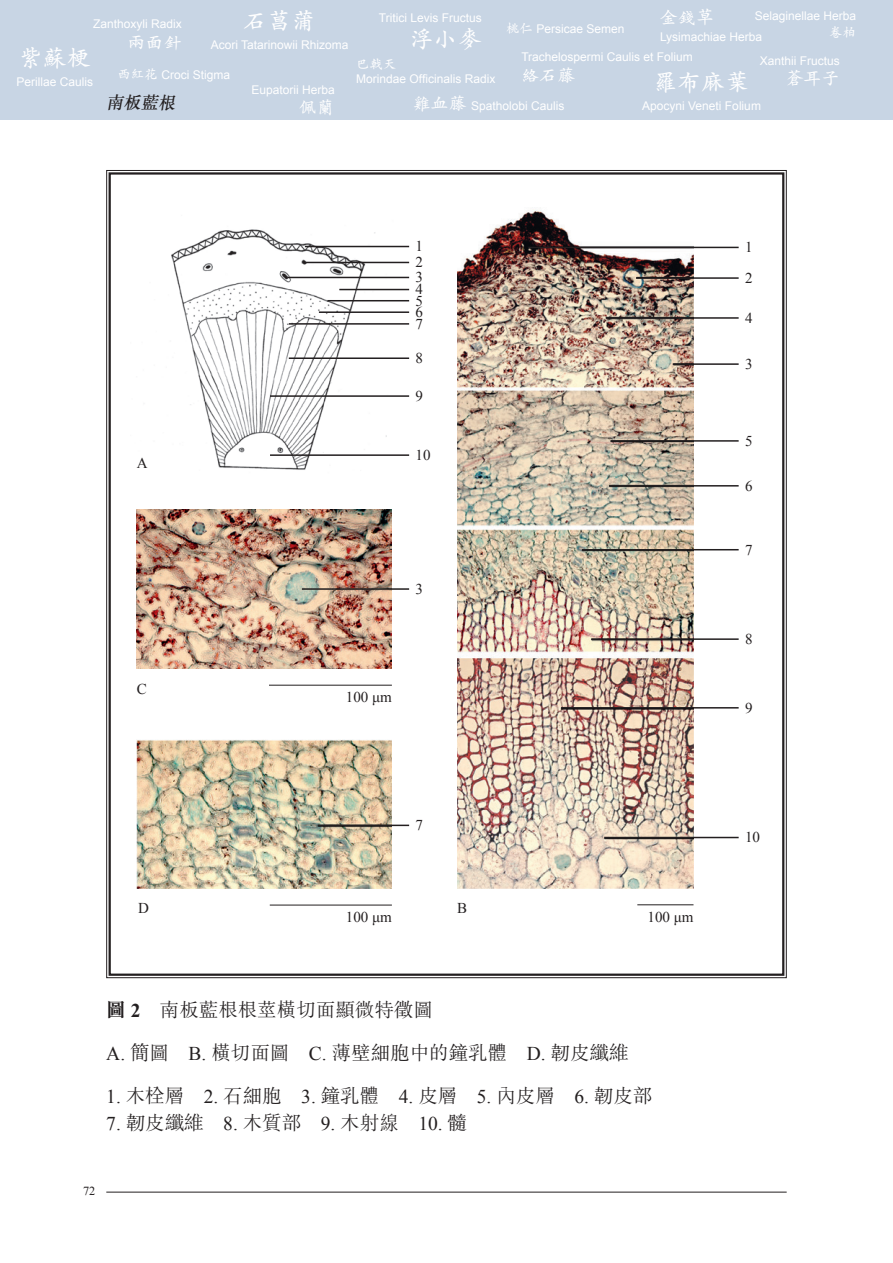
<style>
.page{position:relative;width:893px;height:1263px;background:#fff}
.page>*{position:absolute;margin:0;border:0;box-sizing:border-box;transform-origin:0 0}
.t1{font:600 24px "M Kai HK";color:#fff}
.t2{font:300 19.5px "M Sung HK";color:#231f20}
.t3{font:600 18px "M Kai HK";color:#fff}
.t4{font:italic 500 17.25px "M Sung HK";color:#231f20}
.t5{font:15px/11.4px "Times New Roman";color:#231f20;text-align:justify}
.t6{font:600 13.5px "M Kai HK";color:#fff}
.t7{font:12.3px "Times New Roman";color:#231f20}
.t8{font:12px "Arial";color:#fff}
.s1{font-family:"M Kai HK";font-weight:600;font-size:13.5px}
.s2{font-family:"M Kai HK";font-weight:600;font-size:18px}
.s3{font-weight:700}
.s4{font-family:"Times New Roman";font-weight:700}
.s5{font-family:"Times New Roman";font-weight:400}
</style>
<div class="page">
<div style="left:0;top:0;width:893px;height:119px;background:#c8d5e4"></div>
<hr style="left:106px;top:1192px;width:681px;height:1px;background:#231f20">
<svg style="left:106px;top:170px;width:681px;height:808px"></svg>
<img style="left:457px;top:207px;width:236px;height:681px">
<img style="left:137px;top:510px;width:254px;height:158px">
<img style="left:130px;top:202px;width:268px;height:272px">
<hr style="left:637px;top:904px;width:56px;height:1px;background:#231f20">
<hr style="left:269px;top:685px;width:123px;height:1px;background:#231f20">
<hr style="left:305px;top:246px;width:104px;height:1px;background:#231f20">
<hr style="left:305px;top:262px;width:104px;height:1px;background:#231f20">
<hr style="left:287px;top:277px;width:122px;height:1px;background:#231f20">
<hr style="left:339px;top:289px;width:70px;height:1px;background:#231f20">
<hr style="left:327px;top:300px;width:82px;height:1px;background:#231f20">
<hr style="left:319px;top:311px;width:90px;height:2px;background:#231f20">
<hr style="left:289px;top:323px;width:120px;height:2px;background:#231f20">
<hr style="left:289px;top:357px;width:120px;height:2px;background:#231f20">
<hr style="left:270px;top:395px;width:139px;height:2px;background:#231f20">
<hr style="left:270px;top:454px;width:139px;height:2px;background:#231f20">
<hr style="left:302px;top:588px;width:107px;height:2px;background:#231f20">
<hr style="left:528px;top:247px;width:211px;height:1px;background:#231f20">
<hr style="left:636px;top:277px;width:103px;height:2px;background:#231f20">
<hr style="left:606px;top:317px;width:133px;height:2px;background:#231f20">
<hr style="left:673px;top:363px;width:66px;height:2px;background:#231f20">
<hr style="left:611px;top:440px;width:128px;height:2px;background:#231f20">
<hr style="left:609px;top:485px;width:130px;height:2px;background:#231f20">
<hr style="left:582px;top:549px;width:157px;height:1px;background:#231f20">
<hr style="left:591px;top:638px;width:148px;height:2px;background:#231f20">
<hr style="left:561px;top:707px;width:178px;height:1px;background:#231f20">
<hr style="left:604px;top:837px;width:135px;height:1px;background:#231f20">
<img style="left:137px;top:740px;width:255px;height:148px">
<hr style="left:318px;top:825px;width:91px;height:1px;background:#231f20">
<hr style="left:270px;top:905px;width:122px;height:1px;background:#231f20">
<p class="t1" style="left:244px;top:4px;width:73px">石菖蒲</p>
<p class="t8" style="left:211px;top:37px;width:139px">Acori Tatarinowii Rhizoma</p>
<p class="t8" style="left:93px;top:16px;width:90px">Zanthoxyli Radix</p>
<p class="t3" style="left:128px;top:30px;width:55px">兩面針</p>
<p class="t1" style="left:19px;top:41px;width:73px">紫蘇梗</p>
<p class="t8" style="left:16px;top:74px;width:78px">Perillae Caulis</p>
<p class="t8" style="left:117px;top:67px;width:114px"><span class="s1">西紅花</span> Croci Stigma</p>
<p class="t8" style="left:252px;top:82px;width:85px">Eupatorii Herba</p>
<p class="t3" style="left:299px;top:95px;width:37px">佩蘭</p>
<p class="t4" style="left:106px;top:91px;width:75px">南板藍根</p>
<p class="t8" style="left:379px;top:10px;width:104px">Tritici Levis Fructus</p>
<p class="t1" style="left:410px;top:22px;width:73px">浮小麥</p>
<p class="t8" style="left:506px;top:21px;width:120px"><span class="s1">桃仁</span> Persicae Semen</p>
<p class="t3" style="left:660px;top:5px;width:55px">金錢草</p>
<p class="t8" style="left:660px;top:29px;width:104px">Lysimachiae Herba</p>
<p class="t8" style="left:755px;top:8px;width:103px">Selaginellae Herba</p>
<p class="t6" style="left:829px;top:23px;width:28px">卷柏</p>
<p class="t8" style="left:521px;top:49px;width:173px">Trachelospermi Caulis et Folium</p>
<p class="t3" style="left:521px;top:63px;width:55px">絡石藤</p>
<p class="t8" style="left:760px;top:52px;width:82px">Xanthii Fructus</p>
<p class="t3" style="left:786px;top:66px;width:55px">蒼耳子</p>
<p class="t6" style="left:356px;top:54px;width:42px">巴戟天</p>
<p class="t8" style="left:356px;top:71px;width:141px">Morindae Officinalis Radix</p>
<p class="t1" style="left:654px;top:65px;width:97px">羅布麻葉</p>
<p class="t8" style="left:642px;top:98px;width:120px">Apocyni Veneti Folium</p>
<p class="t8" style="left:413px;top:98px;width:153px"><span class="s2">雞血藤</span> Spatholobi Caulis</p>
<p class="t5" style="left:137px;top:457px;width:12px">A</p>
<p class="t5" style="left:415px;top:238px;width:9px;line-height:15.5px">1<br>2<br>3</p>
<p class="t5" style="left:415px;top:283px;width:9px">4<br>5<br>6<br>7</p>
<p class="t5" style="left:415px;top:352px;width:9px">8</p>
<p class="t5" style="left:415px;top:390px;width:9px">9</p>
<p class="t5" style="left:415px;top:449px;width:16px">10</p>
<p class="t5" style="left:415px;top:583px;width:9px">3</p>
<p class="t5" style="left:745px;top:232px;width:9px;line-height:30.6px">1<br>2</p>
<p class="t5" style="left:745px;top:312px;width:9px">4</p>
<p class="t5" style="left:745px;top:358px;width:9px">3</p>
<p class="t5" style="left:745px;top:435px;width:9px">5</p>
<p class="t5" style="left:745px;top:480px;width:9px">6</p>
<p class="t5" style="left:745px;top:544px;width:9px">7</p>
<p class="t5" style="left:745px;top:633px;width:9px">8</p>
<p class="t5" style="left:137px;top:683px;width:12px">C</p>
<p class="t5" style="left:346px;top:691px;width:47px">100 μm</p>
<p class="t5" style="left:138px;top:902px;width:12px">D</p>
<p class="t5" style="left:415px;top:819px;width:9px">7</p>
<p class="t5" style="left:346px;top:911px;width:47px">100 μm</p>
<p class="t5" style="left:457px;top:902px;width:12px">B</p>
<p class="t5" style="left:648px;top:911px;width:47px">100 μm</p>
<p class="t2" style="left:106px;top:996px;width:328px"><span class="s3">圖</span> <span class="s4">2</span> 南板藍根根莖橫切面顯微特徵圖</p>
<p class="t2" style="left:106px;top:1039px;width:524px"><span class="s5">A.</span> 簡圖 <span class="s5">B.</span> 橫切面圖 <span class="s5">C.</span> 薄壁細胞中的鐘乳體 <span class="s5">D.</span> 韌皮纖維</p>
<p class="t2" style="left:106px;top:1082px;width:548px"><span class="s5">1.</span> 木栓層 <span class="s5">2.</span> 石細胞 <span class="s5">3.</span> 鐘乳體 <span class="s5">4.</span> 皮層 <span class="s5">5.</span> 內皮層 <span class="s5">6.</span> 韌皮部</p>
<p class="t2" style="left:106px;top:1108px;width:362px"><span class="s5">7.</span> 韌皮纖維 <span class="s5">8.</span> 木質部 <span class="s5">9.</span> 木射線 <span class="s5">10.</span> 髓</p>
<p class="t7" style="left:83px;top:1182px;width:14px">72</p>
<p class="t5" style="left:745px;top:702px;width:9px">9</p>
<p class="t5" style="left:745px;top:831px;width:16px">10</p>
</div>
